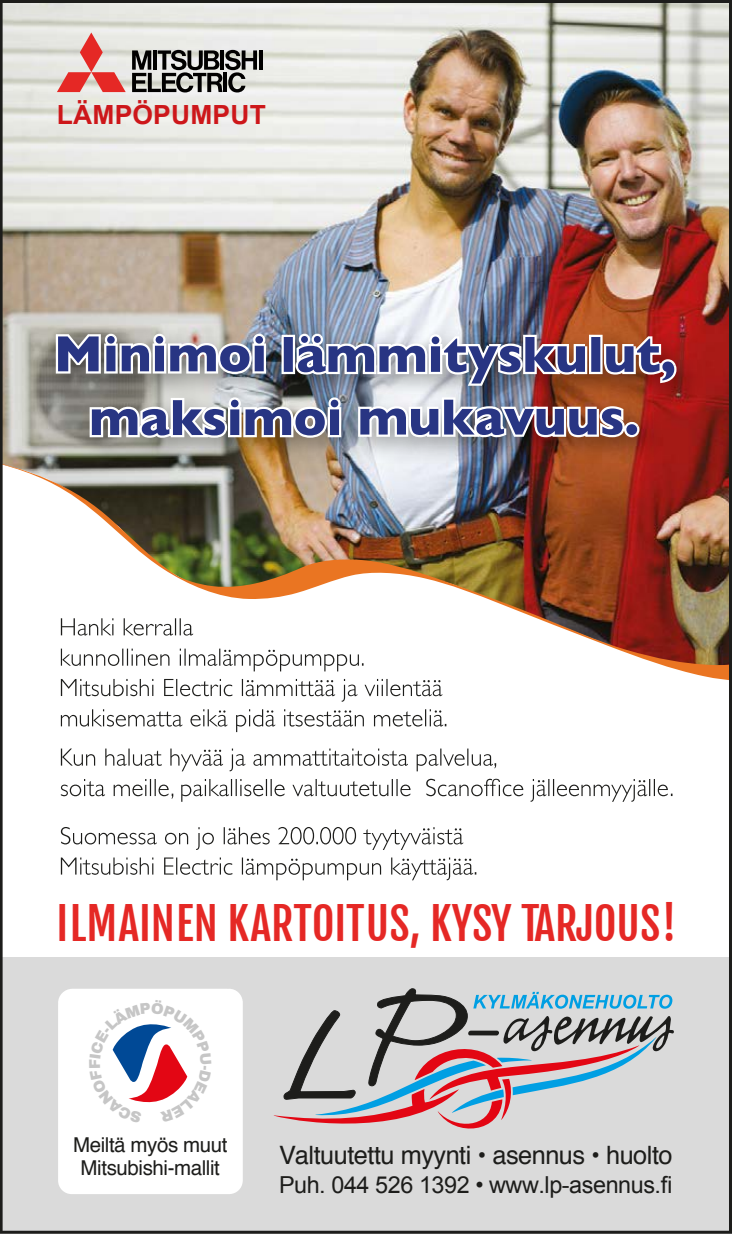
<style>
.page{position:relative;width:732px;height:1234px;background:#fff}
.page>*{position:absolute;margin:0;border:0;box-sizing:border-box;transform-origin:0 0}
.t1{font:43.8px "Fjalla One";color:#e52825}
.t2{font:700 26.4px "Arial";letter-spacing:.01em;color:#cd171a}
.t3{font:condensed 25.35px "Helvetica LT Std";letter-spacing:-.02em;color:#1d1d1b}
.t4{font:23.4px "Arial";letter-spacing:-.02em;color:#1d1d1b}
.t5{font:italic condensed 20.4px/23.7px "Helvetica LT Std";letter-spacing:-.02em;color:#1d1d1b;text-align:center}
</style>
<div class="page">
<img style="left:0;top:0;width:731px;height:1233px">
<svg style="left:89px;top:999px;width:122px;height:124px"></svg>
<p class="t2" style="left:57px;top:97px;width:210px">LÄMPÖPUMPUT</p>
<h1 class="t1" style="left:57px;top:896px;width:621px">ILMAINEN KARTOITUS, KYSY TARJOUS!</h1>
<p class="t5" style="left:73px;top:1132px;width:156px">Meiltä myös muut<br>Mitsubishi-mallit</p>
<p class="t3" style="left:279px;top:1134px;width:395px">Valtuutettu myynti • asennus • huolto</p>
<p class="t4" style="left:279px;top:1170px;width:395px">Puh. 044 526 1392 • www.lp-asennus.fi</p>
</div>
